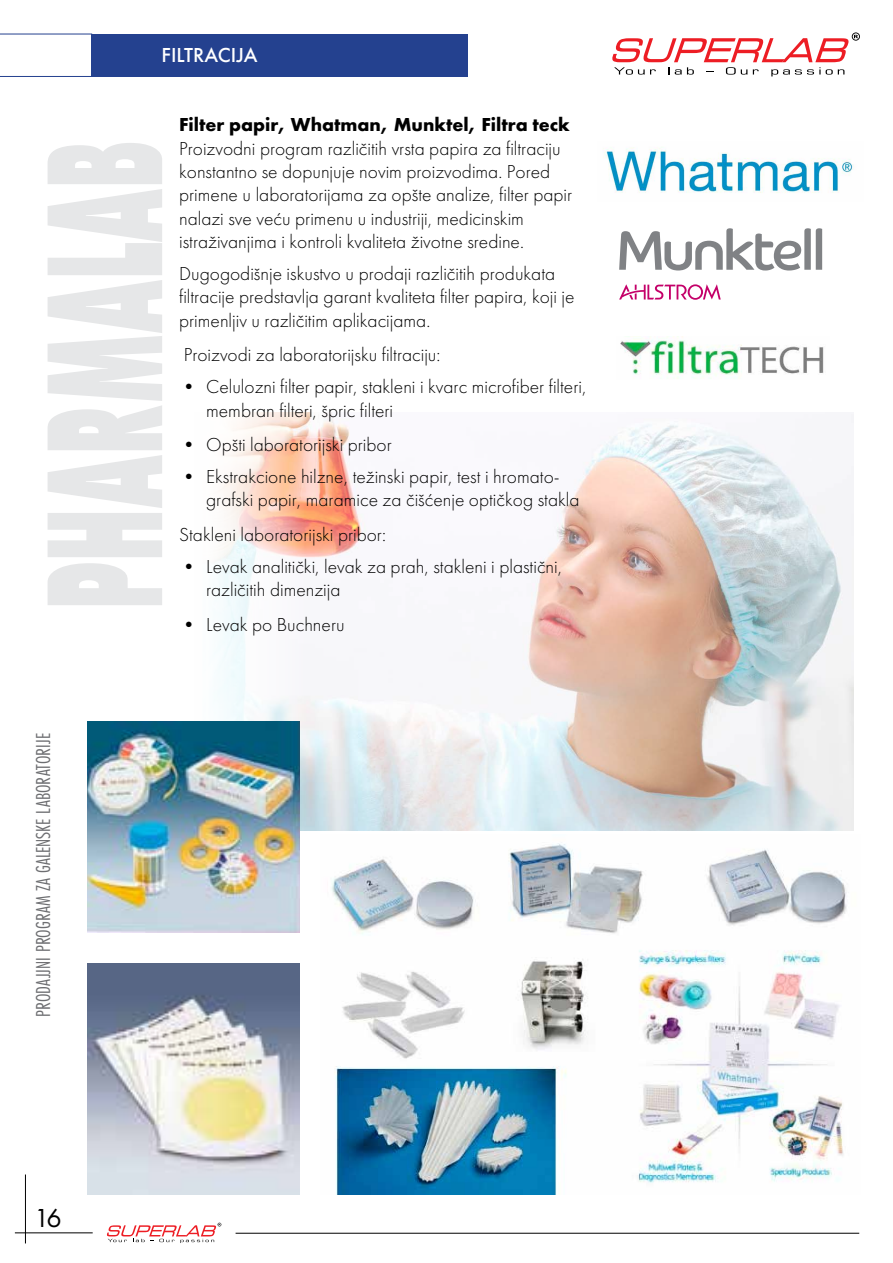
<style>
.page{position:relative;width:893px;height:1263px;background:#fff}
.page>*{position:absolute;margin:0;border:0;box-sizing:border-box;transform-origin:0 0}
.t1{font:800 171.75px "Futura PT";color:#e6e7e8;scale:.42 1}
.t2{font:27px "Futura PT";color:#000}
.t3{font:21px "Futura PT Cond";color:#6d6e71}
.t4{font:500 21px "Futura PT";color:#fff}
.t5{font:300 19.5px/23.4px "Futura PT";color:#000}
.t6{font:700 19.5px "Futura PT";color:#000}
</style>
<div class="page">
<hr style="left:15px;top:1232px;width:78px;height:1px;background:#000">
<hr style="left:25px;top:1174px;width:1px;height:69px;background:#000">
<hr style="left:236px;top:1233px;width:623px;height:1px;background:#000">
<div style="left:92px;top:34px;width:376px;height:42px;background:#24418f"></div>
<svg style="left:0;top:34px;width:92px;height:42px"></svg>
<svg style="left:612px;top:32px;width:248px;height:44px"></svg>
<svg style="left:107px;top:1223px;width:114px;height:20px"></svg>
<img style="left:218px;top:412px;width:635px;height:418px">
<img style="left:603px;top:147px;width:252px;height:46px">
<img style="left:87px;top:963px;width:212px;height:231px">
<img style="left:331px;top:843px;width:516px;height:351px">
<img style="left:87px;top:721px;width:212px;height:212px">
<svg style="left:619px;top:284px;width:102px;height:16px"></svg>
<svg style="left:619px;top:228px;width:203px;height:42px"></svg>
<img style="left:620px;top:339px;width:204px;height:40px">
<p class="t4" style="left:162px;top:42px;width:97px">FILTRACIJA</p>
<h1 class="t1" style="left:-5px;top:610px;width:1120px;rotate:-90deg">PHARMALAB</h1>
<p class="t6" style="left:179px;top:112px;width:392px">Filter papir, Whatman, Munktel, Filtra teck</p>
<p class="t5" style="left:179px;top:136px;width:395px">Proizvodni program različitih vrsta papira za filtraciju konstantno se dopunjuje novim proizvodima. Pored primene u laboratorijama za opšte analize, filter papir nalazi sve veću primenu u industriji, medicinskim istraživanjima i kontroli kvaliteta životne sredine.</p>
<p class="t5" style="left:179px;top:262px;width:397px">Dugogodišnje iskustvo u prodaji različitih produkata filtracije predstavlja garant kvaliteta filter papira, koji je primenljiv u različitim aplikacijama.</p>
<p class="t5" style="left:184px;top:343px;width:258px">Proizvodi za laboratorijsku filtraciju:</p>
<p class="t5" style="left:206px;top:375px;width:382px;text-indent:-27px">• Celulozni filter papir, stakleni i kvarc microfiber filteri, membran filteri, špric filteri</p>
<p class="t5" style="left:179px;top:433px;width:214px">• Opšti laboratorijski pribor</p>
<p class="t5" style="left:206px;top:465px;width:375px;text-indent:-27px">• Ekstrakcione hilzne, težinski papir, test i hromato&shy;grafski papir, maramice za čišćenje optičkog stakla</p>
<p class="t5" style="left:179px;top:523px;width:208px">Stakleni laboratorijski pribor:</p>
<p class="t5" style="left:206px;top:555px;width:358px;text-indent:-27px">• Levak analitički, levak za prah, stakleni i plastični, različitih dimenzija</p>
<p class="t5" style="left:179px;top:613px;width:167px">• Levak po Buchneru</p>
<p class="t3" style="left:31px;top:1017px;width:285px;rotate:-90deg">PRODAJJNI PROGRAM ZA GALENSKE LABORATORIJE</p>
<h2 class="t2" style="left:34px;top:1202px;width:29px">16</h2>
</div>
